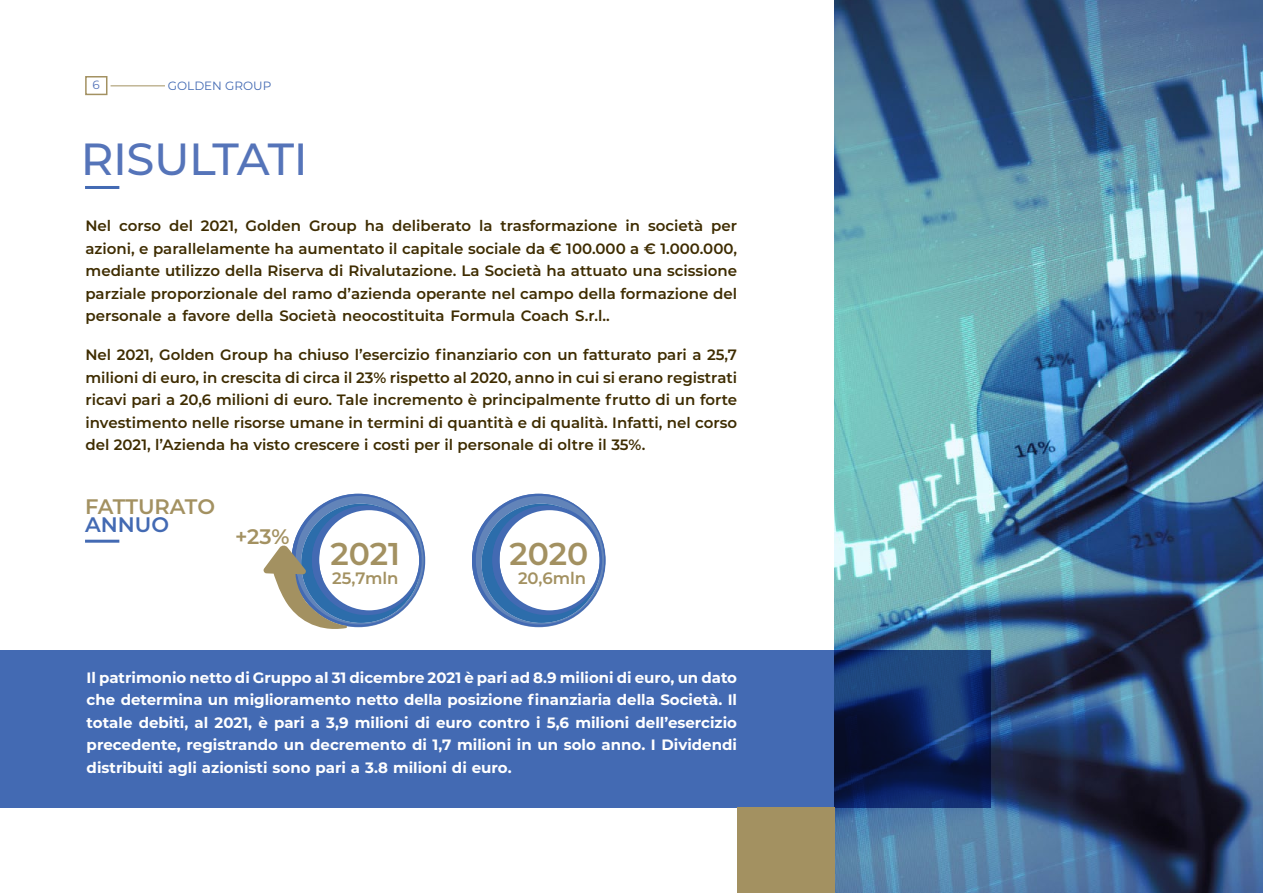
<style>
.page{position:relative;width:1263px;height:893px;background:#fff}
.page>*{position:absolute;margin:0;border:0;box-sizing:border-box;transform-origin:0 0}
.t1{font:500 45px "Montserrat";letter-spacing:-.01em;color:#5574b9}
.t2{font:600 31.5px "Montserrat";letter-spacing:-.005em;color:#a39161}
.t3{font:600 21px "Montserrat";letter-spacing:-.01em;color:#a39161}
.t4{font:600 21px "Montserrat";color:#436ab3}
.t5{font:600 16.5px "Montserrat";color:#a39161}
.t6{font:600 15px/22.5px "Montserrat";color:#3e2c00;text-align:justify}
.t7{font:700 15px/22.5px "Montserrat";color:#fff;text-align:justify}
.t8{font:12px "Montserrat";color:#436ab3}
.t9{font:12px "Montserrat";color:#5574b9}
</style>
<div class="page">
<svg style="left:472px;top:494px;width:134px;height:133px"></svg>
<svg style="left:263px;top:494px;width:162px;height:135px"></svg>
<img style="left:835px;top:0;width:428px;height:893px">
<svg style="left:0;top:650px;width:991px;height:158px;background:#3b5fa5"></svg>
<div style="left:737px;top:808px;width:98px;height:85px;background:#a39161"></div>
<hr style="left:85px;top:186px;width:34px;height:3px;background:#436ab3">
<hr style="left:85px;top:540px;width:34px;height:3px;background:#436ab3">
<hr style="left:341px;top:686px;width:34px;height:3px;background:#436ab3">
<hr style="left:111px;top:85px;width:54px;height:1px;background:#a39161">
<div style="left:85px;top:76px;width:22px;height:19px;border:2px solid #a39161"></div>
<p class="t9" style="left:93px;top:77px;width:9px">6</p>
<p class="t8" style="left:168px;top:77px;width:105px">GOLDEN GROUP</p>
<h1 class="t1" style="left:81px;top:128px;width:228px">RISULTATI</h1>
<p class="t6" style="left:85px;top:214px;width:653px">Nel corso del 2021, Golden Group ha deliberato la trasformazione in società per azioni, e parallelamente ha aumentato il capitale sociale da € 100.000 a € 1.000.000, mediante utilizzo della Riserva di Rivalutazione. La Società ha attuato una scissione parziale proporzionale del ramo d’azienda operante nel campo della formazione del personale a favore della Società neocostituita Formula Coach S.r.l..</p>
<p class="t6" style="left:85px;top:343px;width:653px">Nel 2021, Golden Group ha chiuso l’esercizio finanziario con un fatturato pari a 25,7 milioni di euro, in crescita di circa il 23% rispetto al 2020, anno in cui si erano registrati ricavi pari a 20,6 milioni di euro. Tale incremento è principalmente frutto di un forte investimento nelle risorse umane in termini di quantità e di qualità. Infatti, nel corso del 2021, l’Azienda ha visto crescere i costi per il personale di oltre il 35%.</p>
<h3 class="t3" style="left:85px;top:492px;width:131px">FATTURATO</h3>
<h3 class="t4" style="left:85px;top:510px;width:85px">ANNUO</h3>
<h3 class="t3" style="left:235px;top:522px;width:56px">+23%</h3>
<h2 class="t2" style="left:331px;top:531px;width:71px">2021</h2>
<p class="t5" style="left:332px;top:567px;width:68px">25,7mln</p>
<h2 class="t2" style="left:510px;top:531px;width:80px">2020</h2>
<p class="t5" style="left:518px;top:567px;width:70px">20,6mln</p>
<p class="t7" style="left:87px;top:666px;width:652px">Il patrimonio netto di Gruppo al 31 dicembre 2021 è pari ad 8.9 milioni di euro, un dato che determina un miglioramento netto della posizione finanziaria della Società. Il totale debiti, al 2021, è pari a 3,9 milioni di euro contro i 5,6 milioni dell’esercizio precedente, registrando un decremento di 1,7 milioni in un solo anno. I Dividendi distribuiti agli azionisti sono pari a 3.8 milioni di euro.</p>
</div>
